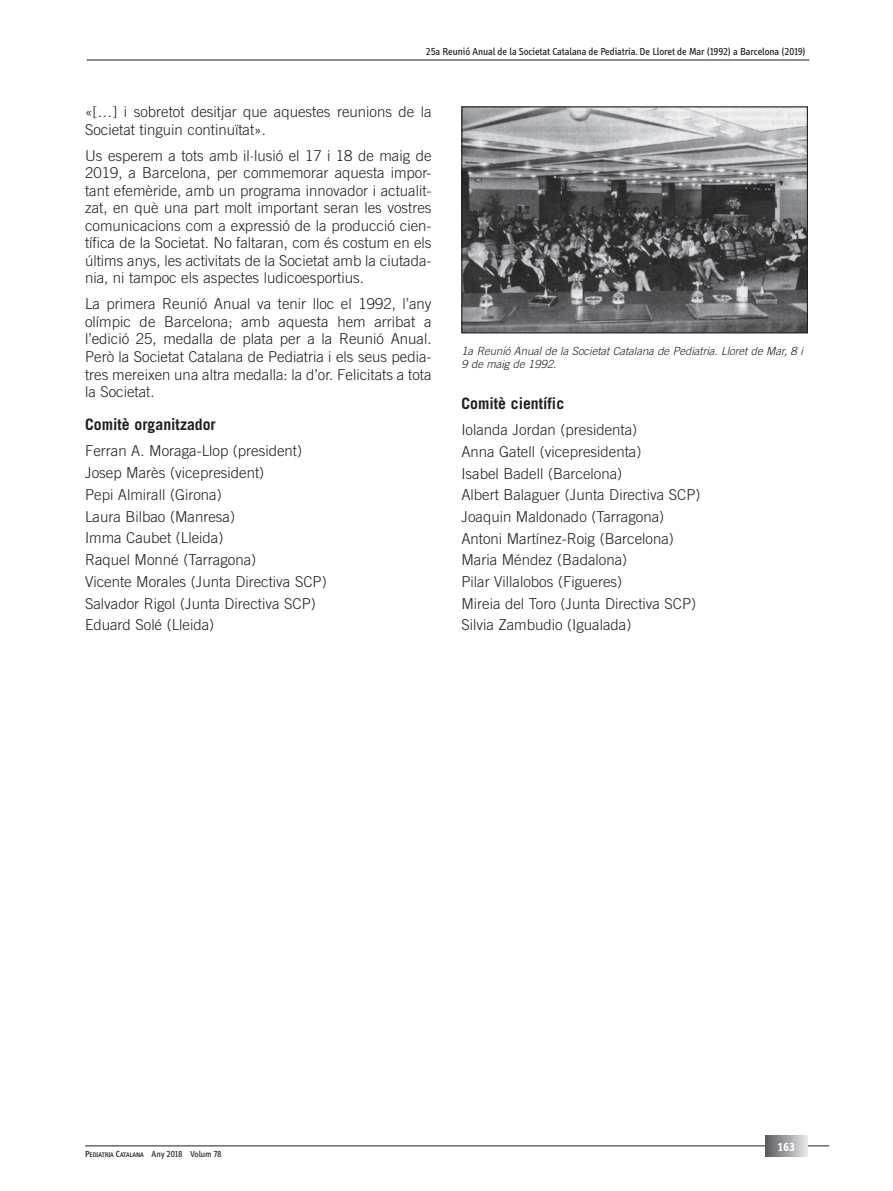
<style>
.page{position:relative;width:893px;height:1191px;background:#fff}
.page>*{position:absolute;margin:0;border:0;box-sizing:border-box;transform-origin:0 0}
.t1{font:700 15.75px "Trade Gothic";color:#231f20}
.t2{font:300 15px/17.5px "Trade Gothic";color:#231f20}
.t3{font:700 12px "Info";color:#fff}
.t4{font:italic 300 11.25px/12.9px "Trade Gothic";color:#231f20}
.t5{font:10.5px "Info";color:#231f20}
.t6{font:500 6.75px "Info";color:#231f20}
.s1{font-size:9px}
.s2{font-weight:400;font-size:9px}
</style>
<div class="page">
<hr style="left:85px;top:1145px;width:744px;height:1px;background:#231f20">
<hr style="left:87px;top:60px;width:722px;height:1px;background:#231f20">
<div style="left:765px;top:1135px;width:43px;height:22px;background:linear-gradient(to right,#595a5d,#e8eaec)"></div>
<img style="left:463px;top:108px;width:343px;height:223px">
<div style="left:461px;top:106px;width:347px;height:227px;border:1px solid #231f20"></div>
<p class="t5" style="left:426px;top:48px;width:381px">25a Reunió Anual de la Societat Catalana de Pediatria. De Lloret de Mar (1992) a Barcelona (2019)</p>
<p class="t2" style="left:85px;top:104px;width:348px">«[…] i sobretot desitjar que aquestes reunions de la<br>Societat tinguin continuïtat».</p>
<p class="t2" style="left:85px;top:148px;width:348px;text-align:justify">Us esperem a tots amb il·lusió el 17 i 18 de maig de 2019, a Barcelona, per commemorar aquesta impor&shy;tant efemèride, amb un programa innovador i actualit&shy;zat, en què una part molt important seran les vostres comunicacions com a expressió de la producció cien&shy;tífica de la Societat. No faltaran, com és costum en els últims anys, les activitats de la Societat amb la ciutada&shy;nia, ni tampoc els aspectes ludicoesportius.</p>
<p class="t2" style="left:85px;top:297px;width:348px;text-align:justify">La primera Reunió Anual va tenir lloc el 1992, l’any olímpic de Barcelona; amb aquesta hem arribat a l’edició 25, medalla de plata per a la Reunió Anual.<br>Però la Societat Catalana de Pediatria i els seus pedia&shy;tres mereixen una altra medalla: la d’or. Felicitats a tota la Societat.</p>
<p class="t1" style="left:85px;top:419px;width:132px">Comitè organitzador</p>
<p class="t2" style="left:85px;top:441px;width:243px;line-height:21.8px">Ferran A. Moraga-Llop (president)<br>Josep Marès (vicepresident)<br>Pepi Almirall (Girona)<br>Laura Bilbao (Manresa)<br>Imma Caubet (Lleida)<br>Raquel Monné (Tarragona)<br>Vicente Morales (Junta Directiva SCP)<br>Salvador Rigol (Junta Directiva SCP)<br>Eduard Solé (Lleida)</p>
<p class="t4" style="left:461px;top:345px;width:343px">1a Reunió Anual de la Societat Catalana de Pediatria. Lloret de Mar, 8 i<br>9 de maig de 1992.</p>
<p class="t1" style="left:461px;top:398px;width:104px">Comitè científic</p>
<p class="t2" style="left:461px;top:420px;width:241px;line-height:21.6px">Iolanda Jordan (presidenta)<br>Anna Gatell (vicepresidenta)<br>Isabel Badell (Barcelona)<br>Albert Balaguer (Junta Directiva SCP)<br>Joaquin Maldonado (Tarragona)<br>Antoni Martínez-Roig (Barcelona)<br>Maria Méndez (Badalona)<br>Pilar Villalobos (Figueres)<br>Mireia del Toro (Junta Directiva SCP)<br>Silvia Zambudio (Igualada)</p>
<p class="t6" style="left:85px;top:1152px;width:138px"><span class="s1">P</span>EDIATRIA <span class="s1">C</span>ATALANA <span class="s2">Any 2018 Volum 78</span></p>
<p class="t3" style="left:778px;top:1142px;width:19px">163</p>
</div>
